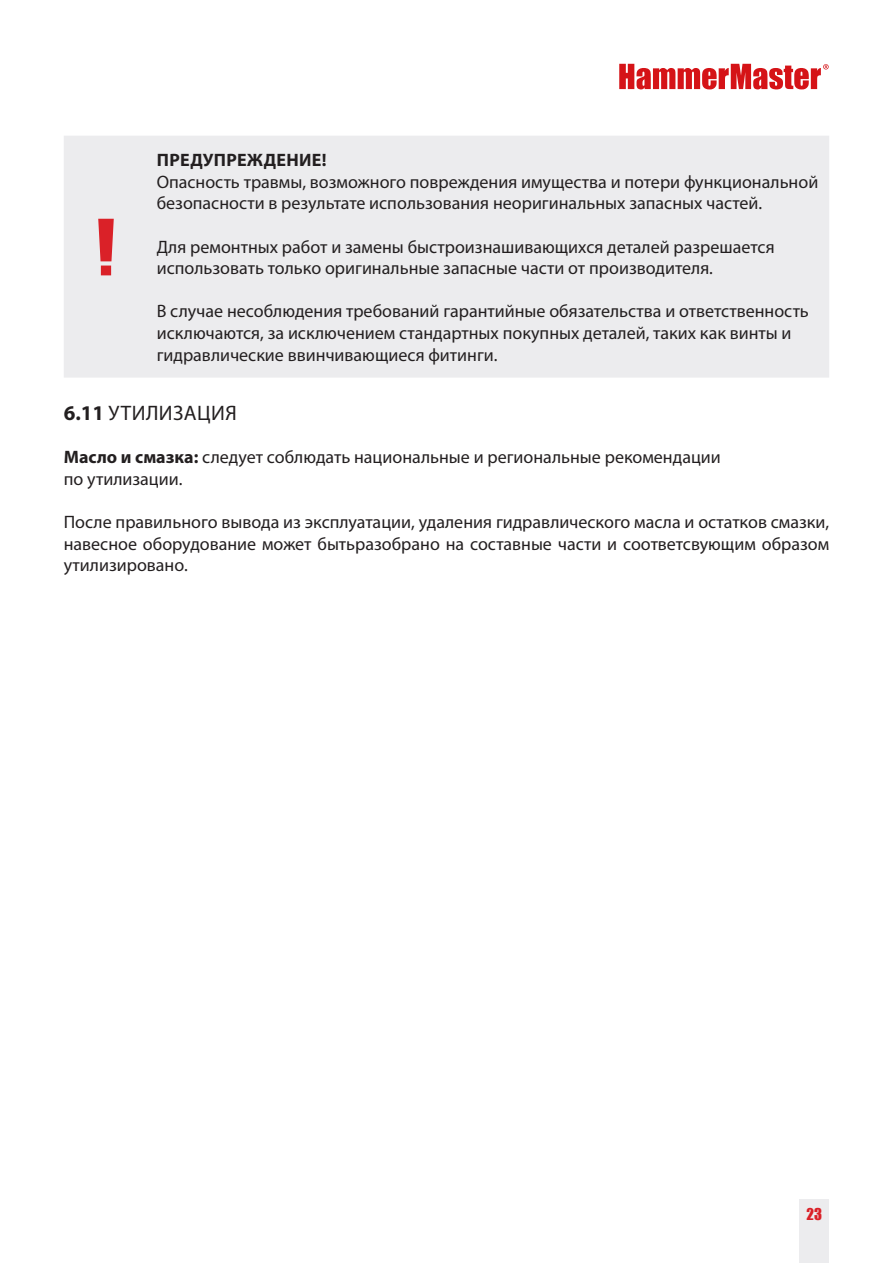
<style>
.page{position:relative;width:893px;height:1263px;background:#fff}
.page>*{position:absolute;margin:0;border:0;box-sizing:border-box;transform-origin:0 0}
.Subtitle{font:21px "Myriad Pro";letter-spacing:.02em;color:#231f20}
.Text_Warming_Bold{font:18px/21.6px "Myriad Pro";color:#231f20}
.Subtitle-2{font:18px/21.6px "Myriad Pro";color:#231f20;text-align:justify}
.Text_Warming_Bold-2{font:700 18px "Myriad Pro";letter-spacing:.02em;color:#231f20}
.t1{font:15px "Impact";color:#da2128}
.s1{font-weight:700}
</style>
<div class="page">
<div style="left:799px;top:1199px;width:30px;height:64px;background:#ececee"></div>
<svg style="left:619px;top:64px;width:210px;height:25px"></svg>
<div style="left:64px;top:136px;width:765px;height:242px;background:#ececee"></div>
<svg style="left:98px;top:219px;width:16px;height:56px"></svg>
<p class="Text_Warming_Bold-2" style="left:157px;top:150px;width:171px">ПРЕДУПРЕЖДЕНИЕ!</p>
<p class="Text_Warming_Bold" style="left:157px;top:171px;width:663px">Опасность травмы, возможного повреждения имущества и потери функциональной безопасности в результате использования неоригинальных запасных частей.</p>
<p class="Text_Warming_Bold" style="left:157px;top:236px;width:619px">Для ремонтных работ и замены быстроизнашивающихся деталей разрешается использовать только оригинальные запасные части от производителя.</p>
<p class="Text_Warming_Bold" style="left:157px;top:301px;width:654px">В случае несоблюдения требований гарантийные обязательства и ответственность исключаются, за исключением стандартных покупных деталей, таких как винты и гидравлические ввинчивающиеся фитинги.</p>
<p class="Subtitle" style="left:64px;top:402px;width:175px"><span class="s1">6.11</span> УТИЛИЗАЦИЯ</p>
<p class="Subtitle-2" style="left:64px;top:447px;width:659px"><span class="s1">Масло и смазка:</span> следует соблюдать национальные и региональные рекомендации</p>
<p class="Subtitle-2" style="left:64px;top:469px;width:120px">по утилизации.</p>
<p class="Subtitle-2" style="left:64px;top:512px;width:767px">После правильного вывода из эксплуатации, удаления гидравлического масла и остатков смазки, навесное оборудование может бытьразобрано на составные части и соответсвующим образом утилизировано.</p>
<p class="t1" style="left:807px;top:1202px;width:17px">23</p>
</div>
